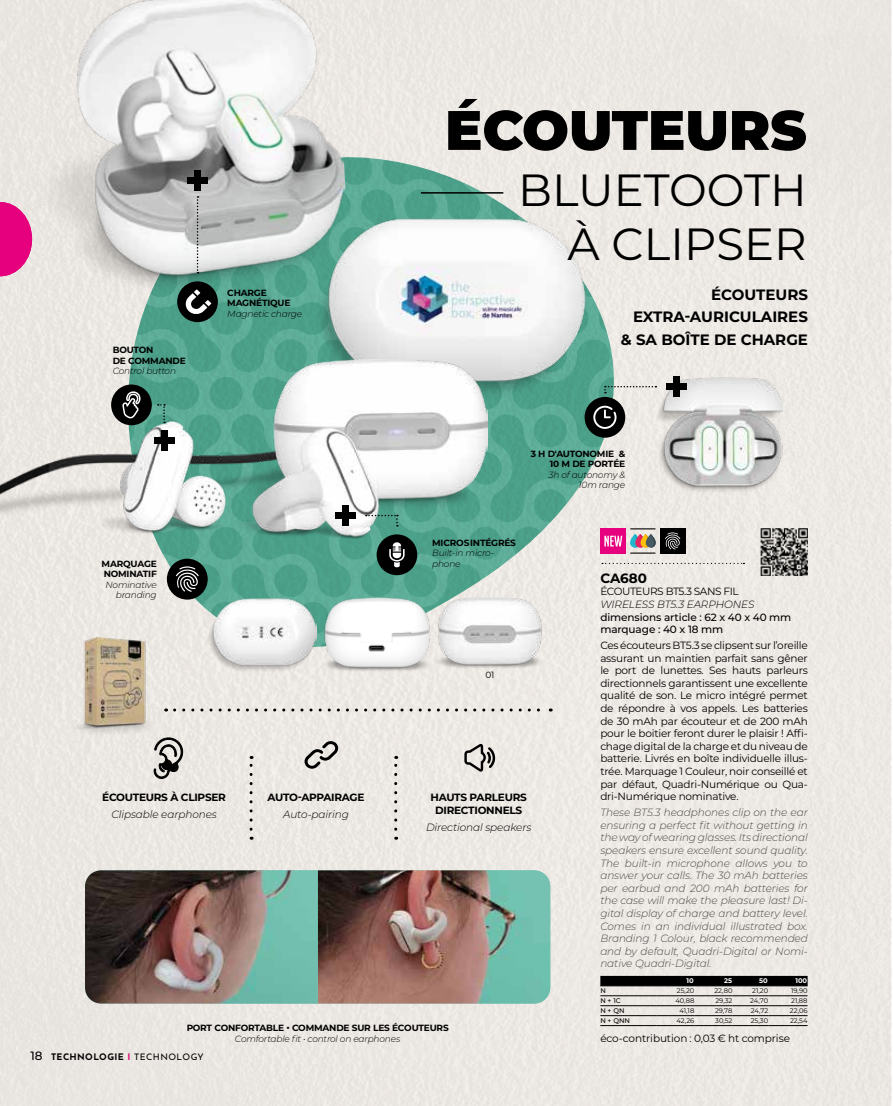
<style>
.page{position:relative;width:893px;height:1106px;background:#fff}
.page>*{position:absolute;margin:0;border:0;box-sizing:border-box;transform-origin:0 0}
.t1{font:900 55.5px "Montserrat";color:#000}
.t2{font:45px/54px "Montserrat";color:#000;text-align:right}
.t3{font:700 15px/22.5px "Montserrat";color:#000;text-align:right}
.t4{font:700 13.5px "Montserrat";letter-spacing:-.005em;color:#000}
.t5{font:10.5px/12.6px "Montserrat";letter-spacing:-.02em;color:#000;text-align:justify}
.t6{font:italic 300 10.5px/12.6px "Montserrat";letter-spacing:-.01em;color:#4a4a49;text-align:justify}
.t7{font:italic 300 10.5px "Montserrat";letter-spacing:-.01em;color:#000}
.t8{font:700 10.5px/12.6px "Montserrat";letter-spacing:-.025em;color:#000;text-align:center}
.t9{font:500 10.5px/12.6px "Montserrat";letter-spacing:-.01em;color:#000}
.t10{font:10.5px "Montserrat";letter-spacing:-.04em;color:#000}
.t11{font:700 9px/10.5px "Montserrat";letter-spacing:-.02em;color:#000}
.t12{font:italic 300 9px/10.5px "Montserrat";letter-spacing:-.02em;color:#000;text-align:right}
.t13{font:700 9px "Josefin Sans";letter-spacing:.04em;color:#000}
.t14{font:9px "Montserrat";color:#000}
.t15{font:6.75px "Montserrat";color:#000}
.t16{font:500 6.75px "Montserrat";color:#000}
.t17{font:700 6.75px "Montserrat";color:#fff}
.s1{font-family:"Montserrat";font-weight:500;font-size:12px}
.s2{color:#e6007d}
.s3{font-weight:400}
</style>
<div class="page">
<div style="left:0;top:0;width:891px;height:1106px;background:#ece7e3"></div>
<img style="left:0;top:454px;width:106px;height:73px">
<img style="left:32px;top:0;width:287px;height:277px">
<svg style="left:394px;top:756px;width:3px;height:73px"></svg>
<svg style="left:250px;top:756px;width:3px;height:73px"></svg>
<svg style="left:305px;top:741px;width:33px;height:27px"></svg>
<svg style="left:175px;top:708px;width:376px;height:3px"></svg>
<img style="left:77px;top:637px;width:72px;height:98px">
<img style="left:744px;top:378px;width:38px;height:114px">
<svg style="left:153px;top:737px;width:30px;height:41px"></svg>
<img style="left:85px;top:870px;width:465px;height:133px">
<svg style="left:600px;top:975px;width:208px;height:10px;background:#151515"></svg>
<hr style="left:600px;top:995px;width:56px;height:1px;background:#000">
<hr style="left:600px;top:1005px;width:56px;height:1px;background:#000">
<hr style="left:600px;top:1015px;width:56px;height:1px;background:#000">
<hr style="left:600px;top:1025px;width:56px;height:1px;background:#000">
<hr style="left:600px;top:985px;width:56px;height:1px;background:#000">
<hr style="left:656px;top:985px;width:38px;height:1px;background:#000">
<hr style="left:694px;top:985px;width:38px;height:1px;background:#000">
<hr style="left:732px;top:985px;width:36px;height:1px;background:#000">
<hr style="left:768px;top:985px;width:40px;height:1px;background:#000">
<hr style="left:656px;top:995px;width:38px;height:1px;background:#000">
<hr style="left:694px;top:995px;width:38px;height:1px;background:#000">
<hr style="left:732px;top:995px;width:36px;height:1px;background:#000">
<hr style="left:768px;top:995px;width:40px;height:1px;background:#000">
<hr style="left:656px;top:1005px;width:38px;height:1px;background:#000">
<hr style="left:694px;top:1005px;width:38px;height:1px;background:#000">
<hr style="left:732px;top:1005px;width:36px;height:1px;background:#000">
<hr style="left:768px;top:1005px;width:40px;height:1px;background:#000">
<hr style="left:656px;top:1015px;width:38px;height:1px;background:#000">
<hr style="left:694px;top:1015px;width:38px;height:1px;background:#000">
<hr style="left:732px;top:1015px;width:36px;height:1px;background:#000">
<hr style="left:768px;top:1015px;width:40px;height:1px;background:#000">
<hr style="left:656px;top:1025px;width:38px;height:1px;background:#000">
<hr style="left:694px;top:1025px;width:38px;height:1px;background:#000">
<hr style="left:732px;top:1025px;width:36px;height:1px;background:#000">
<hr style="left:768px;top:1025px;width:40px;height:1px;background:#000">
<img style="left:761px;top:528px;width:47px;height:47px">
<svg style="left:464px;top:744px;width:31px;height:28px"></svg>
<svg style="left:106px;top:129px;width:638px;height:544px"></svg>
<svg style="left:0;top:202px;width:32px;height:74px"></svg>
<img style="left:204px;top:598px;width:112px;height:75px">
<p class="t11" style="left:113px;top:344px;width:75px">BOUTON<br>DE COMMANDE</p>
<p class="t12" style="left:113px;top:365px;width:65px">Control button</p>
<p class="t11" style="left:227px;top:287px;width:65px">CHARGE<br>MAGNÉTIQUE</p>
<p class="t12" style="left:227px;top:308px;width:76px">Magnetic charge</p>
<h1 class="t1" style="left:445px;top:98px;width:363px">ÉCOUTEURS</h1>
<h2 class="t2" style="left:518px;top:161px;width:290px">BLUETOOTH<br>À CLIPSER</h2>
<h3 class="t3" style="left:621px;top:282px;width:189px">ÉCOUTEURS<br>EXTRA-AURICULAIRES &amp; SA BOÎTE DE CHARGE</h3>
<p class="t11" style="left:531px;top:448px;width:96px;text-align:right">3 H D'AUTONOMIE &amp;<br>10 M DE PORTÉE</p>
<p class="t12" style="left:548px;top:469px;width:78px">3h of autonomy &amp;<br>10m range</p>
<p class="t11" style="left:102px;top:557px;width:57px">MARQUAGE<br>NOMINATIF</p>
<p class="t12" style="left:106px;top:579px;width:53px">Nominative branding</p>
<p class="t8" style="left:102px;top:790px;width:125px">ÉCOUTEURS À CLIPSER</p>
<p class="t7" style="left:111px;top:807px;width:107px">Clipsable earphones</p>
<p class="t8" style="left:268px;top:790px;width:98px">AUTO-APPAIRAGE</p>
<p class="t7" style="left:283px;top:807px;width:67px">Auto-pairing</p>
<p class="t11" style="left:432px;top:537px;width:85px">MICROS INTÉGRÉS</p>
<p class="t12" style="left:432px;top:547px;width:63px;text-align:left">Built-in micro&shy;phone</p>
<p class="t14" style="left:485px;top:668px;width:11px">01</p>
<p class="t8" style="left:431px;top:790px;width:98px">HAUTS PARLEURS<br>DIRECTIONNELS</p>
<p class="t7" style="left:426px;top:820px;width:107px">Directional speakers</p>
<p class="t11" style="left:186px;top:1022px;width:264px">PORT CONFORTABLE • COMMANDE SUR LES ÉCOUTEURS</p>
<p class="t12" style="left:235px;top:1032px;width:167px">Comfortable fit • control on earphones</p>
<p class="t13" style="left:30px;top:1048px;width:175px"><span class="s1">18</span> TECHNOLOGIE <span class="s2">I</span> <span class="s3">TECHNOLOGY</span></p>
<p class="t4" style="left:600px;top:568px;width:48px">CA680</p>
<p class="t10" style="left:600px;top:584px;width:140px">ÉCOUTEURS BT5.3 SANS FIL</p>
<p class="t7" style="left:600px;top:597px;width:156px">WIRELESS BT5.3 EARPHONES</p>
<p class="t9" style="left:600px;top:610px;width:193px">dimensions article : 62 x 40 x 40 mm marquage : 40 x 18 mm</p>
<p class="t5" style="left:600px;top:638px;width:209px">Ces écouteurs BT5.3 se clipsent sur l’oreille assurant un maintien parfait sans gêner le port de lunettes. Ses hauts parleurs directionnels garantissent une excellente qualité de son. Le micro intégré permet de répondre à vos appels. Les batteries de 30 mAh par écouteur et de 200 mAh pour le boitier feront durer le plaisir ! Affi&shy;chage digital de la charge et du niveau de batterie. Livrés en boîte individuelle illus&shy;trée. Marquage 1 Couleur, noir conseillé et par défaut, Quadri-Numérique ou Qua&shy;dri-Numérique nominative.</p>
<p class="t6" style="left:600px;top:805px;width:209px">These BT5.3 headphones clip on the ear ensuring a perfect fit without getting in the way of wearing glasses. Its directional speakers ensure excellent sound quality.<br>The built-in microphone allows you to answer your calls. The 30 mAh batteries per earbud and 200 mAh batteries for the case will make the pleasure last! Di&shy;gital display of charge and battery level.<br>Comes in an individual illustrated box.<br>Branding 1 Colour, black recommended and by default, Quadri-Digital or Nomi&shy;native Quadri-Digital.</p>
<p class="t17" style="left:687px;top:976px;width:9px">10</p>
<p class="t17" style="left:724px;top:976px;width:9px">25</p>
<p class="t17" style="left:759px;top:976px;width:10px">50</p>
<p class="t17" style="left:795px;top:976px;width:13px">100</p>
<p class="t16" style="left:600px;top:986px;width:7px">N</p>
<p class="t15" style="left:677px;top:986px;width:19px">25,20</p>
<p class="t15" style="left:714px;top:986px;width:20px">22,80</p>
<p class="t15" style="left:752px;top:986px;width:18px">21,20</p>
<p class="t15" style="left:791px;top:986px;width:18px">19,90</p>
<p class="t16" style="left:600px;top:996px;width:22px">N + 1C</p>
<p class="t15" style="left:675px;top:996px;width:20px">40,88</p>
<p class="t15" style="left:715px;top:996px;width:18px">29,32</p>
<p class="t15" style="left:750px;top:996px;width:19px">24,70</p>
<p class="t15" style="left:791px;top:996px;width:18px">21,88</p>
<p class="t16" style="left:600px;top:1006px;width:26px">N + QN</p>
<p class="t15" style="left:679px;top:1006px;width:16px">41,18</p>
<p class="t15" style="left:715px;top:1006px;width:19px">29,78</p>
<p class="t15" style="left:751px;top:1006px;width:19px">24,72</p>
<p class="t15" style="left:790px;top:1006px;width:19px">22,06</p>
<p class="t16" style="left:600px;top:1015px;width:31px">N + QNN</p>
<p class="t15" style="left:676px;top:1016px;width:19px">42,26</p>
<p class="t15" style="left:715px;top:1016px;width:19px">30,52</p>
<p class="t15" style="left:751px;top:1016px;width:19px">25,30</p>
<p class="t15" style="left:790px;top:1016px;width:19px">22,54</p>
<p class="t5" style="left:600px;top:1031px;width:191px">éco-contribution : 0,03 € ht comprise</p>
</div>
